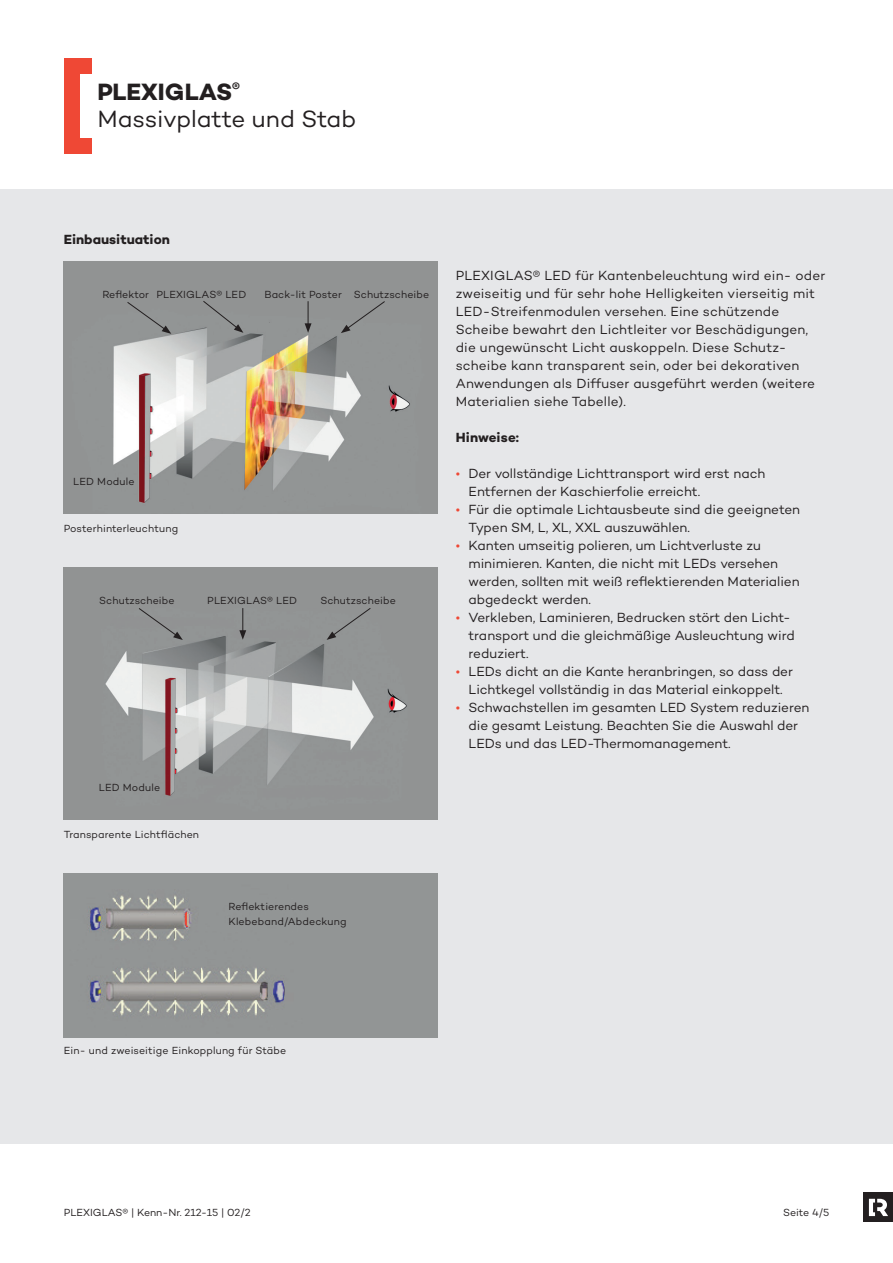
<style>
.page{position:relative;width:893px;height:1263px;background:#fff}
.page>*{position:absolute;margin:0;border:0;box-sizing:border-box;transform-origin:0 0}
.t1{font:24px/27px "Campton";letter-spacing:-.005em;color:#231f20}
.t2{font:13.5px/18px "Campton";color:#231f20}
.t3{font:700 13.5px "Campton";color:#231f20}
.t4{font:10.5px/15px "Campton";letter-spacing:.01em;color:#231f20}
.s1{font-weight:700}
.s2{color:#ef4835}
</style>
<div class="page">
<div style="left:0;top:190px;width:893px;height:954px;background:#e6e7e9"></div>
<div style="left:64px;top:58px;width:16px;height:96px;background:#ef4835"></div>
<div style="left:80px;top:58px;width:12px;height:16px;background:#ef4835"></div>
<div style="left:79px;top:138px;width:13px;height:16px;background:#ef4835"></div>
<img style="left:64px;top:568px;width:373px;height:252px">
<img style="left:64px;top:262px;width:373px;height:252px">
<img style="left:64px;top:874px;width:373px;height:163px">
<svg style="left:127px;top:301px;width:44px;height:33px"></svg>
<svg style="left:202px;top:300px;width:41px;height:33px"></svg>
<svg style="left:305px;top:301px;width:7px;height:32px"></svg>
<svg style="left:341px;top:300px;width:45px;height:33px"></svg>
<svg style="left:138px;top:607px;width:45px;height:33px"></svg>
<svg style="left:239px;top:608px;width:7px;height:32px"></svg>
<svg style="left:327px;top:607px;width:44px;height:33px"></svg>
<div style="left:863px;top:1192px;width:30px;height:30px;background:#231f20"></div>
<svg style="left:869px;top:1199px;width:19px;height:17px"></svg>
<h1 class="t1" style="left:97px;top:78px;width:260px"><span class="s1">PLEXIGLAS</span><sup>®<br></sup>Massivplatte und Stab</h1>
<p class="t3" style="left:64px;top:231px;width:108px">Einbausituation</p>
<p class="t4" style="left:102px;top:286px;width:145px">Reflektor PLEXIGLAS® LED</p>
<p class="t4" style="left:264px;top:286px;width:166px">Back-lit Poster Schutzscheibe</p>
<p class="t4" style="left:73px;top:474px;width:63px">LED Module</p>
<p class="t4" style="left:64px;top:520px;width:116px">Posterhinterleuchtung</p>
<p class="t4" style="left:99px;top:592px;width:77px">Schutzscheibe</p>
<p class="t4" style="left:207px;top:592px;width:91px">PLEXIGLAS® LED</p>
<p class="t4" style="left:321px;top:592px;width:77px">Schutzscheibe</p>
<p class="t4" style="left:99px;top:780px;width:63px">LED Module</p>
<p class="t4" style="left:64px;top:826px;width:137px">Transparente Lichtflächen</p>
<p class="t4" style="left:229px;top:899px;width:120px">Reflektierendes<br>Klebeband/Abdeckung</p>
<p class="t2" style="left:456px;top:266px;width:371px">PLEXIGLAS® LED für Kantenbeleuchtung wird ein- oder zweiseitig und für sehr hohe Helligkeiten vierseitig mit LED-Streifenmodulen versehen. Eine schützende Scheibe bewahrt den Lichtleiter vor Beschädigungen, die ungewünscht Licht auskoppeln. Diese Schutz&shy;scheibe kann transparent sein, oder bei dekorativen Anwendungen als Diffuser ausgeführt werden (weitere Materialien siehe Tabelle).</p>
<p class="t3" style="left:456px;top:429px;width:65px">Hinweise:</p>
<p class="t2" style="left:468px;top:464px;width:298px;text-indent:-13px"><span class="s2">•</span> Der vollständige Lichttransport wird erst nach<br>Entfernen der Kaschierfolie erreicht.</p>
<p class="t2" style="left:468px;top:500px;width:333px;text-indent:-13px"><span class="s2">•</span> Für die optimale Lichtausbeute sind die geeigneten<br>Typen SM, L, XL, XXL auszuwählen.</p>
<p class="t2" style="left:468px;top:536px;width:333px;text-indent:-13px"><span class="s2">•</span> Kanten umseitig polieren, um Lichtverluste zu minimieren. Kanten, die nicht mit LEDs versehen werden, sollten mit weiß reflektierenden Materialien abgedeckt werden.</p>
<p class="t2" style="left:468px;top:608px;width:328px;text-indent:-13px"><span class="s2">•</span> Verkleben, Laminieren, Bedrucken stört den Licht&shy;transport und die gleichmäßige Ausleuchtung wird reduziert.</p>
<p class="t2" style="left:456px;top:662px;width:339px;text-align:center"><span class="s2">•</span> LEDs dicht an die Kante heranbringen, so dass der<br>Lichtkegel vollständig in das Material einkoppelt.</p>
<p class="t2" style="left:468px;top:698px;width:342px;text-indent:-13px"><span class="s2">•</span> Schwachstellen im gesamten LED System reduzieren die gesamt Leistung. Beachten Sie die Auswahl der<br>LEDs und das LED-Thermomanagement.</p>
<p class="t4" style="left:64px;top:1042px;width:224px">Ein- und zweiseitige Einkopplung für Stäbe</p>
<p class="t4" style="left:64px;top:1204px;width:188px">PLEXIGLAS® | Kenn-Nr. 212-15 | 02/2</p>
<p class="t4" style="left:783px;top:1204px;width:47px">Seite 4/5</p>
</div>
